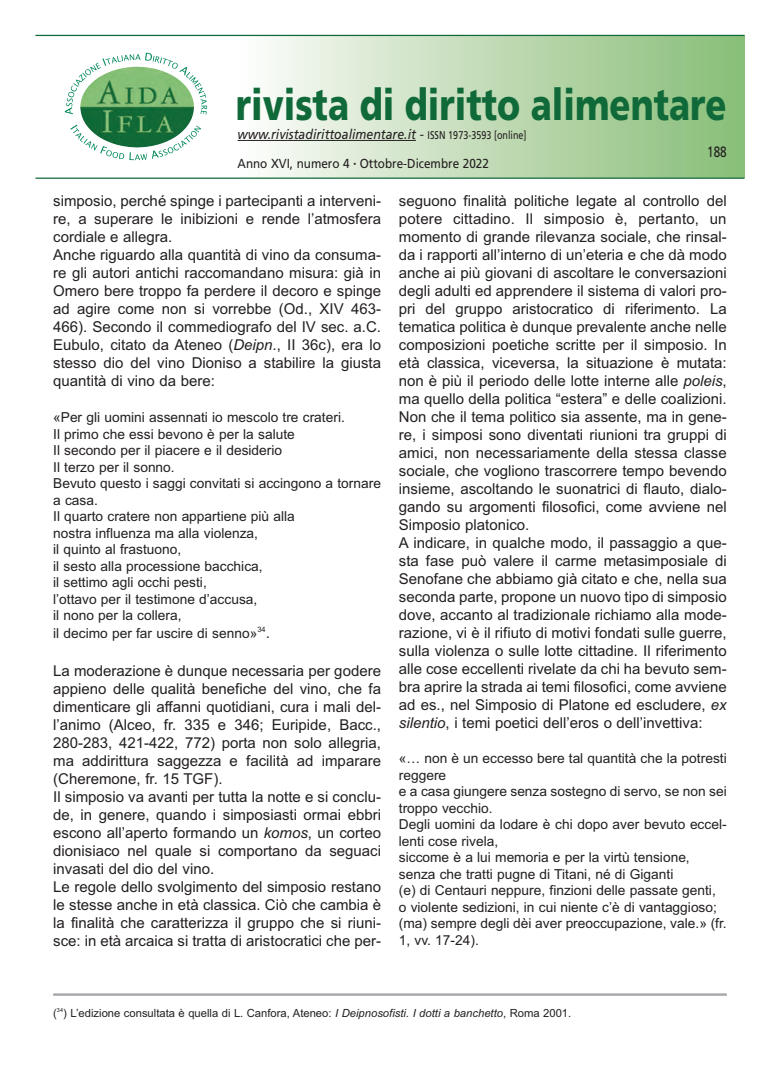
<style>
.page{position:relative;width:780px;height:1088px;background:#fff}
.page>*{position:absolute;margin:0;border:0;box-sizing:border-box;transform-origin:0 0}
.t1{font:900 43.75px "Frutiger";color:#106938;scale:.79 1}
.t2{font:15px/18px "Arial";color:#231f20}
.t3{font:15px "Frutiger";color:#231f20;scale:.78 1}
.t4{font:13.75px/16.6px "Arial";color:#231f20}
.t5{font:italic 13.75px "Frutiger";color:#231f20;scale:.9 1}
.t6{font:13px "Frutiger";color:#231f20;scale:.9 1}
.t7{font:11.25px "Arial";color:#231f20}
.s1{font-style:normal;font-size:11.25px}
.s2{font-style:italic}
.s3{font-size:15px}
</style>
<div class="page">
<div style="left:237px;top:35px;width:507px;height:142px;background:linear-gradient(to right,#fdfcfa,#87bc76)"></div>
<hr style="left:35px;top:35px;width:709px;height:1px;background:#106938">
<hr style="left:35px;top:178px;width:709px;height:1px;background:#106938">
<hr style="left:237px;top:140px;width:179px;height:1px;background:#231f20">
<hr style="left:53px;top:993px;width:673px;height:3px;background:#a8a9ad">
<svg style="left:70px;top:125px;width:131px;height:35px"></svg>
<svg style="left:65px;top:53px;width:142px;height:62px"></svg>
<h1 class="t1" style="left:236px;top:87px;width:623px">rivista di diritto alimentare</h1>
<p class="t5" style="left:237px;top:129px;width:323px">www.rivistadirittoalimentare.it - <span class="s1">ISSN 1973-3593 [online]</span></p>
<p class="t6" style="left:237px;top:158px;width:281px">Anno XVI, numero 4 <sup>•</sup> Ottobre-Dicembre 2022</p>
<p class="t3" style="left:707px;top:145px;width:27px">188</p>
<p class="t2" style="left:53px;top:192px;width:329px">simposio, perché spinge i partecipanti a interveni&shy;re, a superare le inibizioni e rende l’atmosfera cordiale e allegra.<br>Anche riguardo alla quantità di vino da consuma&shy;re gli autori antichi raccomandano misura: già in Omero bere troppo fa perdere il decoro e spinge ad agire come non si vorrebbe (Od., XIv 463- 466). Secondo il commediografo del Iv sec. a.C.<br>Eubulo, citato da Ateneo (<span class="s2">Deipn</span>., II 36c), era lo stesso dio del vino Dioniso a stabilire la giusta quantità di vino da bere:</p>
<p class="t4" style="left:53px;top:409px;width:329px">«Per gli uomini assennati io mescolo tre crateri.<br>Il primo che essi bevono è per la salute<br>Il secondo per il piacere e il desiderio<br>Il terzo per il sonno.<br>bevuto questo i saggi convitati si accingono a tornare a casa.<br>Il quarto cratere non appartiene più alla<br>nostra influenza ma alla violenza,<br>il quinto al frastuono,<br>il sesto alla processione bacchica,<br>il settimo agli occhi pesti,<br>l’ottavo per il testimone d’accusa,<br>il nono per la collera,<br>il decimo per far uscire di senno»<sup>34</sup><span class="s3">.</span></p>
<p class="t2" style="left:53px;top:661px;width:329px">La moderazione è dunque necessaria per godere appieno delle qualità benefiche del vino, che fa dimenticare gli affanni quotidiani, cura i mali del&shy;l’animo (Alceo, fr. 335 e 346; Euripide, bacc., 280-283, 421-422, 772) porta non solo allegria, ma addirittura saggezza e facilità ad imparare (Cheremone, fr. 15 tGF).<br>Il simposio va avanti per tutta la notte e si conclu&shy;de, in genere, quando i simposiasti ormai ebbri escono all’aperto formando un <span class="s2">komos</span>, un corteo dionisiaco nel quale si comportano da seguaci invasati del dio del vino.<br>Le regole dello svolgimento del simposio restano le stesse anche in età classica. Ciò che cambia è la finalità che caratterizza il gruppo che si riuni&shy;sce: in età arcaica si tratta di aristocratici che per-</p>
<p class="t2" style="left:399px;top:192px;width:329px">seguono finalità politiche legate al controllo del potere cittadino. Il simposio è, pertanto, un momento di grande rilevanza sociale, che rinsal&shy;da i rapporti all’interno di un’eteria e che dà modo anche ai più giovani di ascoltare le conversazioni degli adulti ed apprendere il sistema di valori pro&shy;pri del gruppo aristocratico di riferimento. La tematica politica è dunque prevalente anche nelle composizioni poetiche scritte per il simposio. In età classica, viceversa, la situazione è mutata: non è più il periodo delle lotte interne alle <span class="s2">poleis</span>, ma quello della politica “estera” e delle coalizioni.<br>Non che il tema politico sia assente, ma in gene&shy;re, i simposi sono diventati riunioni tra gruppi di amici, non necessariamente della stessa classe sociale, che vogliono trascorrere tempo bevendo insieme, ascoltando le suonatrici di flauto, dialo&shy;gando su argomenti filosofici, come avviene nel Simposio platonico.<br>A indicare, in qualche modo, il passaggio a que&shy;sta fase può valere il carme metasimposiale di Senofane che abbiamo già citato e che, nella sua seconda parte, propone un nuovo tipo di simposio dove, accanto al tradizionale richiamo alla mode&shy;razione, vi è il rifiuto di motivi fondati sulle guerre, sulla violenza o sulle lotte cittadine. Il riferimento alle cose eccellenti rivelate da chi ha bevuto sem&shy;bra aprire la strada ai temi filosofici, come avviene ad es., nel Simposio di Platone ed escludere, <span class="s2">ex silentio</span>, i temi poetici dell’eros o dell’invettiva:</p>
<p class="t4" style="left:399px;top:750px;width:329px">«… non è un eccesso bere tal quantità che la potresti reggere<br>e a casa giungere senza sostegno di servo, se non sei troppo vecchio.<br>Degli uomini da lodare è chi dopo aver bevuto eccel&shy;lenti cose rivela,<br>siccome è a lui memoria e per la virtù tensione, senza che tratti pugne di titani, né di Giganti<br>(e) di Centauri neppure, finzioni delle passate genti, o violente sedizioni, in cui niente c’è di vantaggioso; (ma) sempre degli dèi aver preoccupazione, vale.» (fr.<br>1, vv. 17-24).</p>
<p class="t7" style="left:53px;top:1006px;width:519px">(<sup>34</sup>) L’edizione consultata è quella di L. Canfora, Ateneo: <span class="s2">I Deipnosofisti. I dotti a banchetto</span>, Roma 2001.</p>
</div>
